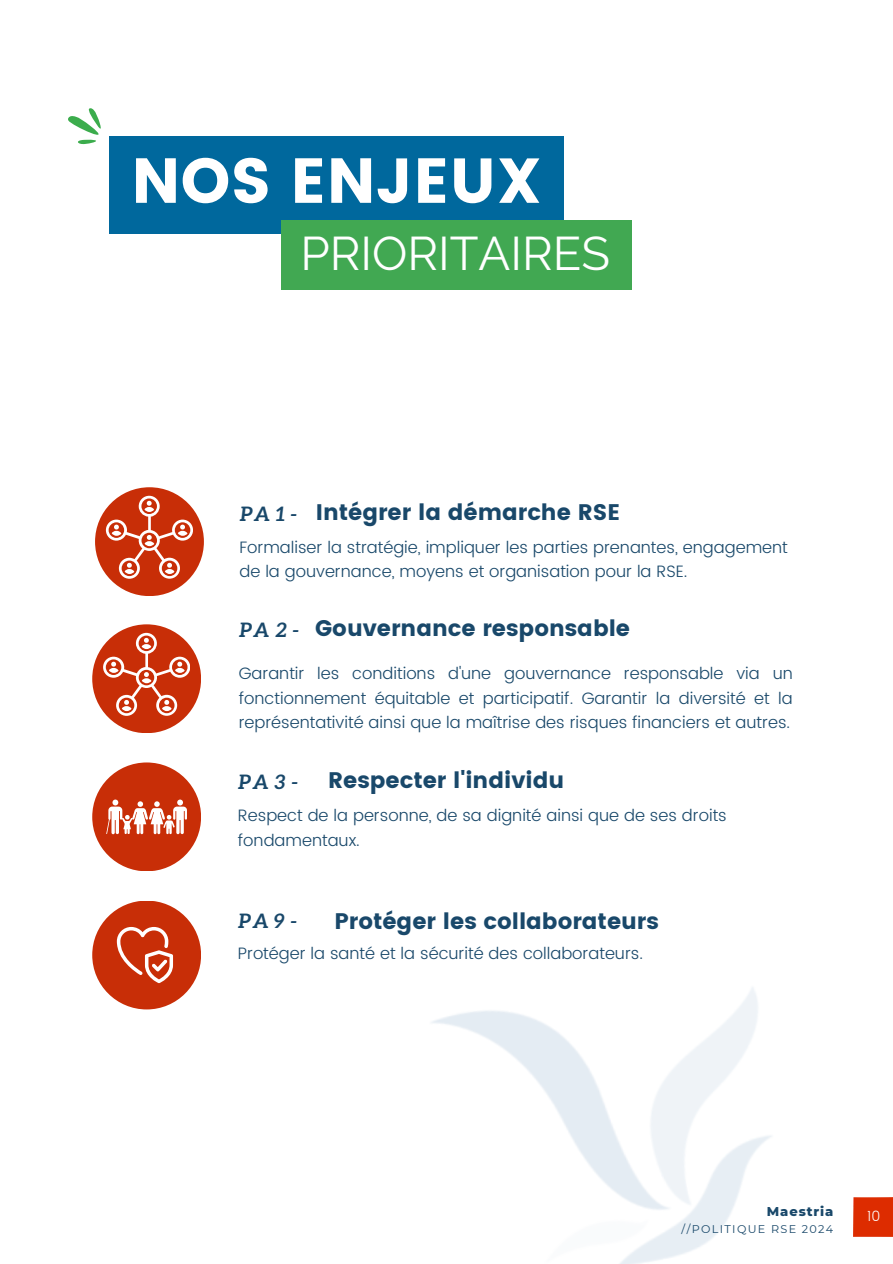
<style>
.page{position:relative;width:893px;height:1264px;background:#fff}
.page>*{position:absolute;margin:0;border:0;box-sizing:border-box;transform-origin:0 0}
.t1{font:63.3px "Poppins";color:#fff}
.t2{font:47.1px "Raleway";color:#fff}
.t3{font:22.5px "Poppins";color:#19486a}
.t4{font:italic 700 19.95px "Aleo";letter-spacing:.155em;color:#19486a}
.t5{font:300 16.5px/24.8px "Poppins";color:#19486a}
.t6{font:300 14.1px "Poppins";color:#fff}
.t7{font:800 13.05px "Montserrat";letter-spacing:.07em;color:#19486a}
.t8{font:11.25px "Montserrat";letter-spacing:.12em;color:#19486a}
</style>
<div class="page">
<div style="left:92px;top:762px;width:109px;height:109px;background:#c82e07;border-radius:50%"></div>
<svg style="left:106px;top:799px;width:81px;height:35px"></svg>
<div style="left:95px;top:487px;width:109px;height:109px;background:#c82e07;border-radius:50%"></div>
<svg style="left:106px;top:496px;width:87px;height:82px"></svg>
<div style="left:144px;top:541px;width:10px;height:5px;background:#fff;border-radius:50%"></div>
<div style="left:92px;top:624px;width:109px;height:109px;background:#c82e07;border-radius:50%"></div>
<svg style="left:103px;top:633px;width:87px;height:83px"></svg>
<div style="left:142px;top:678px;width:9px;height:5px;background:#fff;border-radius:50%"></div>
<div style="left:92px;top:900px;width:109px;height:109px;background:#c82e07;border-radius:50%"></div>
<svg style="left:117px;top:926px;width:56px;height:57px"></svg>
<div style="left:853px;top:1197px;width:39px;height:39px;background:#dd2c00"></div>
<div style="left:110px;top:136px;width:454px;height:97px;background:#00689d"></div>
<div style="left:281px;top:220px;width:350px;height:70px;background:#41a852"></div>
<svg style="left:68px;top:108px;width:42px;height:39px"></svg>
<h3 class="t1" style="left:131px;top:144px;width:412px">NOS ENJEUX</h3>
<h4 class="t2" style="left:300px;top:225px;width:311px">PRIORITAIRES</h4>
<p class="t3" style="left:316px;top:498px;width:306px">Intégrer la démarche RSE</p>
<h3 class="t5" style="left:239px;top:534px;width:550px">Formaliser la stratégie, impliquer les parties prenantes, engagement de la gouvernance, moyens et organisation pour la RSE.</h3>
<h4 class="t4" style="left:239px;top:502px;width:59px">PA1-</h4>
<p class="t4" style="left:239px;top:618px;width:62px">PA2-</p>
<h5 class="t3" style="left:315px;top:614px;width:316px">Gouvernance responsable</h5>
<h3 class="t5" style="left:239px;top:660px;width:555px;text-align:justify">Garantir les conditions d'une gouvernance responsable via un fonctionnement équitable et participatif. Garantir la diversité et la représentativité ainsi que la maîtrise des risques financiers et autres.</h3>
<p class="t3" style="left:328px;top:767px;width:237px">Respecter l'individu</p>
<h1 class="t5" style="left:238px;top:803px;width:490px">Respect de la personne, de sa dignité ainsi que de ses droits fondamentaux.</h1>
<h2 class="t4" style="left:238px;top:770px;width:62px">PA3-</h2>
<h4 class="t3" style="left:334px;top:907px;width:326px">Protéger les collaborateurs</h4>
<h5 class="t5" style="left:238px;top:941px;width:406px">Protéger la santé et la sécurité des collaborateurs.</h5>
<p class="t4" style="left:238px;top:908px;width:61px">PA9-</p>
<h5 class="t7" style="left:766px;top:1203px;width:68px">Maestria</h5>
<p class="t6" style="left:867px;top:1207px;width:15px">10</p>
<h4 class="t8" style="left:681px;top:1222px;width:153px">//POLITIQUE RSE 2024</h4>
</div>
